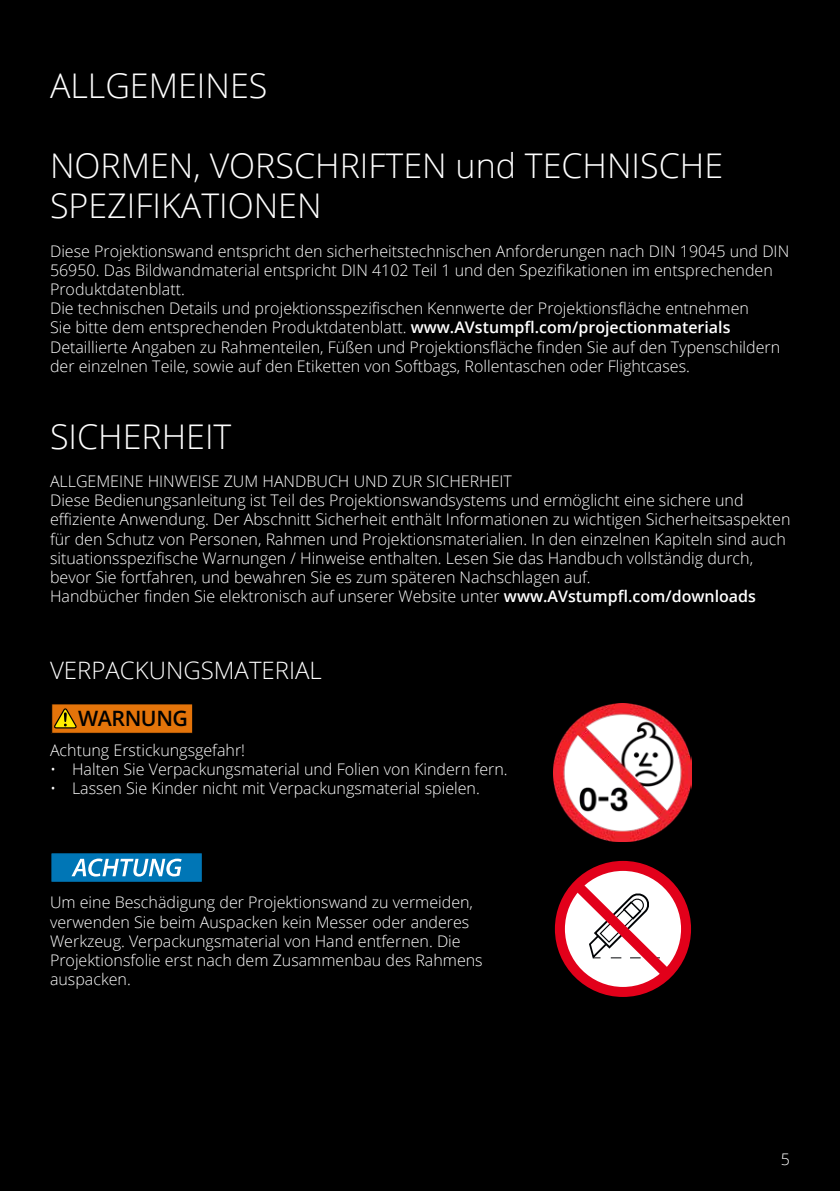
<style>
.page{position:relative;width:840px;height:1191px;background:#fff}
.page>*{position:absolute;margin:0;border:0;box-sizing:border-box;transform-origin:0 0}
.t1{font:300 34px/40px "Open Sans";color:#fff}
.t2{font:300 24px "Open Sans";color:#fff}
.t3{font:600 21.4px "Open Sans";letter-spacing:-.02em;color:#000}
.t4{font:300 16px/19.2px "Open Sans";color:#fff}
.s1{font-weight:600}
</style>
<div class="page">
<div style="left:0;top:0;width:839px;height:1191px;background:#000"></div>
<div style="left:51px;top:852px;width:151px;height:30px;background:#0076b6"></div>
<div style="left:50px;top:852px;width:153px;height:31px;border:1px solid #000"></div>
<svg style="left:71px;top:858px;width:111px;height:18px"></svg>
<div style="left:554px;top:861px;width:136px;height:136px;border:10px solid #e2001a;border-radius:50%"></div>
<svg style="left:562px;top:870px;width:120px;height:120px"></svg>
<img style="left:553px;top:703px;width:138px;height:138px">
<svg style="left:51px;top:703px;width:142px;height:31px;background:#c96a08"></svg>
<h1 class="t1" style="left:50px;top:65px;width:219px">ALLGEMEINES</h1>
<h1 class="t1" style="left:50px;top:145px;width:674px">NORMEN, VORSCHRIFTEN und TECHNISCHE<br>SPEZIFIKATIONEN</h1>
<p class="t4" style="left:50px;top:241px;width:740px">Diese Projektionswand entspricht den sicherheitstechnischen Anforderungen nach DIN 19045 und DIN 56950. Das Bildwandmaterial entspricht DIN 4102 Teil 1 und den Spezifikationen im entsprechenden Produktdatenblatt.<br>Die technischen Details und projektionsspezifischen Kennwerte der Projektionsfläche entnehmen<br>Sie bitte dem entsprechenden Produktdatenblatt. <span class="s1">www.AVstumpfl.com/projectionmaterials </span>Detaillierte Angaben zu Rahmenteilen, Füßen und Projektionsfläche finden Sie auf den Typenschildern der einzelnen Teile, sowie auf den Etiketten von Softbags, Rollentaschen oder Flightcases.</p>
<h1 class="t1" style="left:50px;top:415px;width:183px">SICHERHEIT</h1>
<p class="t4" style="left:50px;top:471px;width:741px">ALLGEMEINE HINWEISE ZUM HANDBUCH UND ZUR SICHERHEIT<br>Diese Bedienungsanleitung ist Teil des Projektionswandsystems und ermöglicht eine sichere und effiziente Anwendung. Der Abschnitt Sicherheit enthält Informationen zu wichtigen Sicherheitsaspekten für den Schutz von Personen, Rahmen und Projektionsmaterialien. In den einzelnen Kapiteln sind auch situationsspezifische Warnungen / Hinweise enthalten. Lesen Sie das Handbuch vollständig durch, bevor Sie fortfahren, und bewahren Sie es zum späteren Nachschlagen auf.<br>Handbücher finden Sie elektronisch auf unserer Website unter <span class="s1">www.AVstumpfl.com/downloads</span></p>
<h2 class="t2" style="left:50px;top:654px;width:273px">VERPACKUNGSMATERIAL</h2>
<h3 class="t3" style="left:78px;top:703px;width:111px">WARNUNG</h3>
<p class="t4" style="left:50px;top:740px;width:196px">Achtung Erstickungsgefahr!</p>
<p class="t4" style="left:50px;top:759px;width:459px">• Halten Sie Verpackungsmaterial und Folien von Kindern fern.</p>
<p class="t4" style="left:50px;top:778px;width:431px">• Lassen Sie Kinder nicht mit Verpackungsmaterial spielen.</p>
<p class="t4" style="left:50px;top:892px;width:434px">Um eine Beschädigung der Projektionswand zu vermeiden, verwenden Sie beim Auspacken kein Messer oder anderes Werkzeug. Verpackungsmaterial von Hand entfernen. Die Projektionsfolie erst nach dem Zusammenbau des Rahmens auspacken.</p>
<p class="t4" style="left:780px;top:1149px;width:11px">5</p>
</div>
